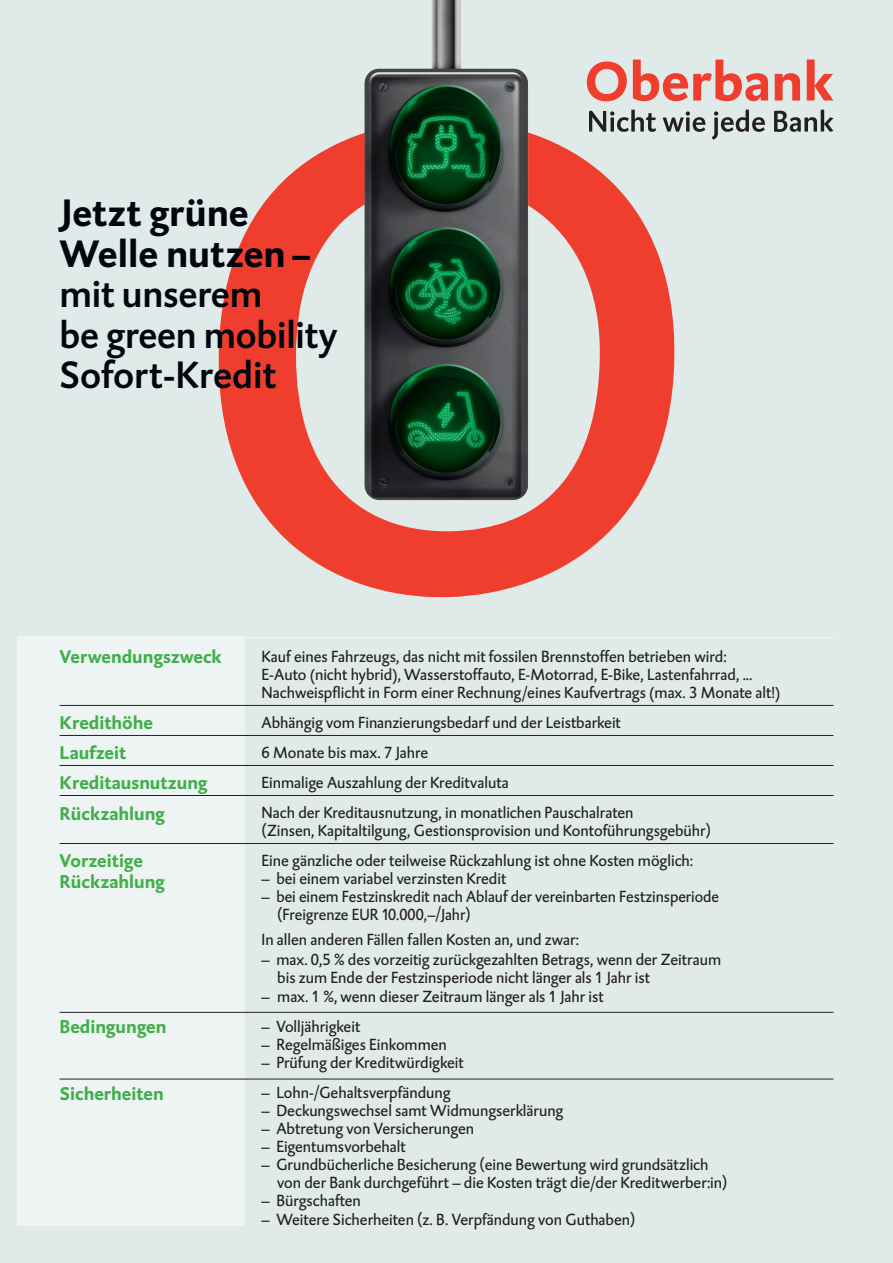
<style>
.page{position:relative;width:893px;height:1263px;background:#e0eae9}
.page>*{position:absolute;margin:0;border:0;box-sizing:border-box;transform-origin:0 0}
.t1{font:500 39px/40.5px "DTL Caspari ETOT";letter-spacing:-.005em;color:#01060e}
.t2{font:700 39px/40.5px "DTL Caspari ETOT";color:#01060e}
.t3{font:700 18.75px/30px "DTL Caspari ETOT";color:#40ae49}
.t4{font:16.5px/18px "DTL Caspari ETOT";color:#231f20}
</style>
<div class="page">
<div style="left:17px;top:637px;width:227px;height:589px;background:#eef4f3"></div>
<svg style="left:219px;top:138px;width:455px;height:459px;fill:#ef3e2e"></svg>
<hr style="left:17px;top:637px;width:816px;height:2px;background:#eef4f3">
<svg style="left:587px;top:61px;width:40px;height:40px"></svg>
<svg style="left:633px;top:60px;width:135px;height:41px"></svg>
<svg style="left:775px;top:73px;width:25px;height:27px"></svg>
<svg style="left:807px;top:60px;width:26px;height:40px"></svg>
<svg style="left:589px;top:110px;width:244px;height:30px"></svg>
<hr style="left:60px;top:705px;width:773px;height:1px;background:#231f20">
<hr style="left:60px;top:735px;width:773px;height:1px;background:#231f20">
<hr style="left:60px;top:765px;width:773px;height:1px;background:#231f20">
<hr style="left:60px;top:795px;width:773px;height:1px;background:#231f20">
<hr style="left:60px;top:843px;width:773px;height:1px;background:#231f20">
<hr style="left:60px;top:1012px;width:773px;height:1px;background:#231f20">
<hr style="left:60px;top:1079px;width:773px;height:1px;background:#231f20">
<img style="left:343px;top:0;width:201px;height:522px">
<h1 class="t2" style="left:60px;top:192px;width:252px">Jetzt grüne<br>Welle nutzen –</h1>
<h1 class="t1" style="left:60px;top:273px;width:279px">mit unserem<br>be green mobility<br>Sofort-Kredit</h1>
<p class="t3" style="left:60px;top:641px;width:164px">Verwendungszweck</p>
<p class="t3" style="left:60px;top:707px;width:150px">Kredithöhe<br>Laufzeit<br>Kreditausnutzung<br>Rückzahlung</p>
<p class="t3" style="left:60px;top:850px;width:107px;line-height:20.2px">Vorzeitige<br>Rückzahlung</p>
<p class="t3" style="left:60px;top:1011px;width:108px">Bedingungen</p>
<p class="t3" style="left:60px;top:1078px;width:106px">Sicherheiten</p>
<p class="t4" style="left:261px;top:647px;width:520px">Kauf eines Fahrzeugs, das nicht mit fossilen Brennstoffen betrieben wird:<br>E-Auto (nicht hybrid), Wasserstoffauto, E-Motorrad, E-Bike, Lastenfahrrad, ...<br>Nachweispflicht in Form einer Rechnung/eines Kaufvertrags (max. 3 Monate alt!)</p>
<p class="t4" style="left:261px;top:707px;width:373px;line-height:30px">Abhängig vom Finanzierungsbedarf und der Leistbarkeit<br>6 Monate bis max. 7 Jahre<br>Einmalige Auszahlung der Kreditvaluta<br>Nach der Kreditausnutzung, in monatlichen Pauschalraten</p>
<p class="t4" style="left:261px;top:815px;width:451px;line-height:30px">(Zinsen, Kapitaltilgung, Gestionsprovision und Kontoführungsgebühr)<br>Eine gänzliche oder teilweise Rückzahlung ist ohne Kosten möglich:</p>
<p class="t4" style="left:261px;top:869px;width:246px">– bei einem variabel verzinsten Kredit</p>
<p class="t4" style="left:277px;top:887px;width:443px;text-indent:-16px">– bei einem Festzinskredit nach Ablauf der vereinbarten Festzinsperiode (Freigrenze EUR 10.000,–/Jahr)</p>
<p class="t4" style="left:261px;top:930px;width:319px">In allen anderen Fällen fallen Kosten an, und zwar:</p>
<p class="t4" style="left:277px;top:950px;width:445px;text-indent:-16px">– max. 0,5 % des vorzeitig zurückgezahlten Betrags, wenn der Zeitraum bis zum Ende der Festzinsperiode nicht länger als 1 Jahr ist</p>
<p class="t4" style="left:261px;top:987px;width:344px">– max. 1 %, wenn dieser Zeitraum länger als 1 Jahr ist</p>
<p class="t4" style="left:261px;top:1017px;width:100px">– Volljährigkeit</p>
<p class="t4" style="left:261px;top:1035px;width:187px">– Regelmäßiges Einkommen</p>
<p class="t4" style="left:261px;top:1053px;width:204px">– Prüfung der Kreditwürdigkeit</p>
<p class="t4" style="left:261px;top:1083px;width:191px">– Lohn-/Gehaltsverpfändung</p>
<p class="t4" style="left:261px;top:1101px;width:303px">– Deckungswechsel samt Widmungserklärung</p>
<p class="t4" style="left:261px;top:1119px;width:214px">– Abtretung von Versicherungen</p>
<p class="t4" style="left:261px;top:1137px;width:146px">– Eigentumsvorbehalt</p>
<p class="t4" style="left:277px;top:1155px;width:452px;text-indent:-16px">– Grundbücherliche Besicherung (eine Bewertung wird grundsätzlich von der Bank durchgeführt – die Kosten trägt die/der Kreditwerber:in)</p>
<p class="t4" style="left:261px;top:1191px;width:101px">– Bürgschaften</p>
<p class="t4" style="left:261px;top:1210px;width:375px">– Weitere Sicherheiten (z. B. Verpfändung von Guthaben)</p>
</div>
